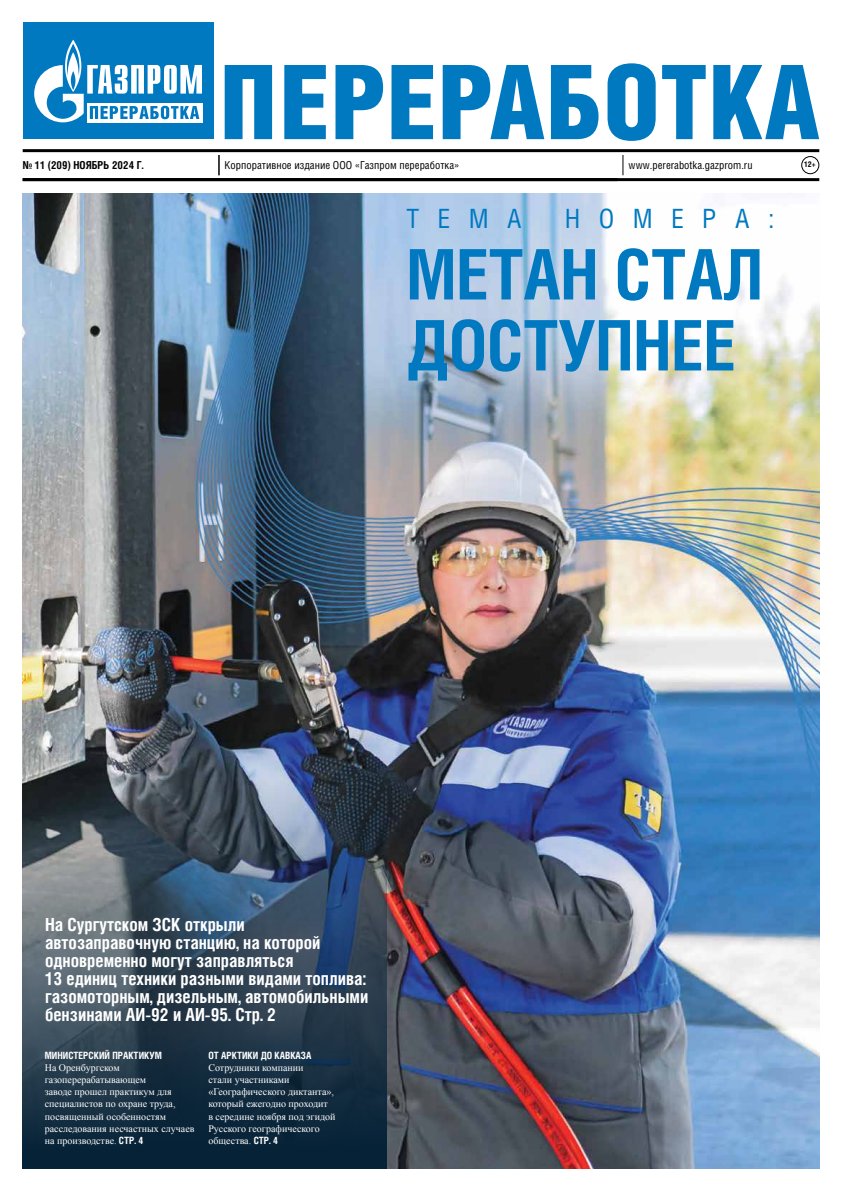
<style>
.page{position:relative;width:842px;height:1191px;background:#fff}
.page>*{position:absolute;margin:0;border:0;box-sizing:border-box;transform-origin:0 0}
.t1{font:700 condensed 69.7px/71px "Helios";color:#0079c1}
.t2{font:condensed 26.6px "Helios";letter-spacing:.69em;color:#0079c1}
.t3{font:700 condensed 18px/18px "Helios";color:#fff}
.t4{font:condensed 11px "Helios";color:#000}
.t5{font:700 condensed 11px "Helios";color:#000}
.t6{font:10px/12.2px "Times New Roman";color:#fff}
.t7{font:700 condensed 10px "Helios";color:#fff}
.t8{font:700 condensed 7.9px "Helios";color:#000}
.s1{font-family:"Helios";font-weight:700;font-stretch:condensed}
</style>
<div class="page">
<hr style="left:23px;top:149px;width:796px;height:3px;background:#000">
<hr style="left:23px;top:178px;width:796px;height:3px;background:#000">
<svg style="left:225px;top:65px;width:47px;height:74px"></svg>
<svg style="left:284px;top:65px;width:42px;height:74px"></svg>
<svg style="left:335px;top:65px;width:48px;height:74px"></svg>
<svg style="left:391px;top:65px;width:42px;height:74px"></svg>
<svg style="left:443px;top:65px;width:101px;height:74px"></svg>
<svg style="left:551px;top:65px;width:47px;height:74px"></svg>
<svg style="left:607px;top:63px;width:49px;height:78px"></svg>
<svg style="left:662px;top:65px;width:44px;height:74px"></svg>
<svg style="left:713px;top:65px;width:106px;height:74px"></svg>
<div style="left:23px;top:23px;width:190px;height:116px;background:#0079c1"></div>
<svg style="left:34px;top:40px;width:168px;height:82px"></svg>
<img style="left:22px;top:193px;width:797px;height:975px">
<svg style="left:23px;top:729px;width:364px;height:439px;background:#37495a"></svg>
<svg style="left:219px;top:155px;width:1px;height:20px"></svg>
<svg style="left:623px;top:155px;width:1px;height:20px"></svg>
<div style="left:801px;top:156px;width:18px;height:18px;border:1px solid #000;border-radius:50%"></div>
<p class="t5" style="left:23px;top:158px;width:122px">№ 11 (209) НОЯБРЬ 2024 Г.</p>
<p class="t4" style="left:225px;top:158px;width:236px">Корпоративное издание ООО «Газпром переработка»</p>
<p class="t4" style="left:629px;top:158px;width:125px">www.pererabotka.gazprom.ru</p>
<p class="t8" style="left:804px;top:159px;width:13px">12+</p>
<h2 class="t2" style="left:406px;top:203px;width:117px">ТЕМА</h2>
<h2 class="t2" style="left:565px;top:203px;width:211px">НОМЕРА:</h2>
<h1 class="t1" style="left:406px;top:237px;width:358px">МЕТАН СТАЛ<br>ДОСТУПНЕЕ</h1>
<h3 class="t3" style="left:45px;top:915px;width:325px">На Сургутском ЗСК открыли автозаправочную станцию, на которой одновременно могут заправляться<br>13 единиц техники разными видами топлива: газомоторным, дизельным, автомобильными бензинами АИ-92 и АИ-95. Стр. 2</h3>
<p class="t7" style="left:45px;top:1049px;width:119px">МИНИСТЕРСКИЙ ПРАКТИКУМ</p>
<p class="t6" style="left:45px;top:1061px;width:151px">На Оренбургском газоперерабатывающем<br>заводе прошел практикум для специалистов по охране труда, посвященный особенностям расследования несчастных случаев на производстве. <span class="s1">СТР. 4</span></p>
<p class="t7" style="left:208px;top:1049px;width:104px">ОТ АРКТИКИ ДО КАВКАЗА</p>
<p class="t6" style="left:208px;top:1061px;width:129px">Сотрудники компании<br>стали участниками «Географического диктанта», который ежегодно проходит<br>в середине ноября под эгидой<br>Русского географического общества. <span class="s1">СТР. 4</span></p>
</div>
